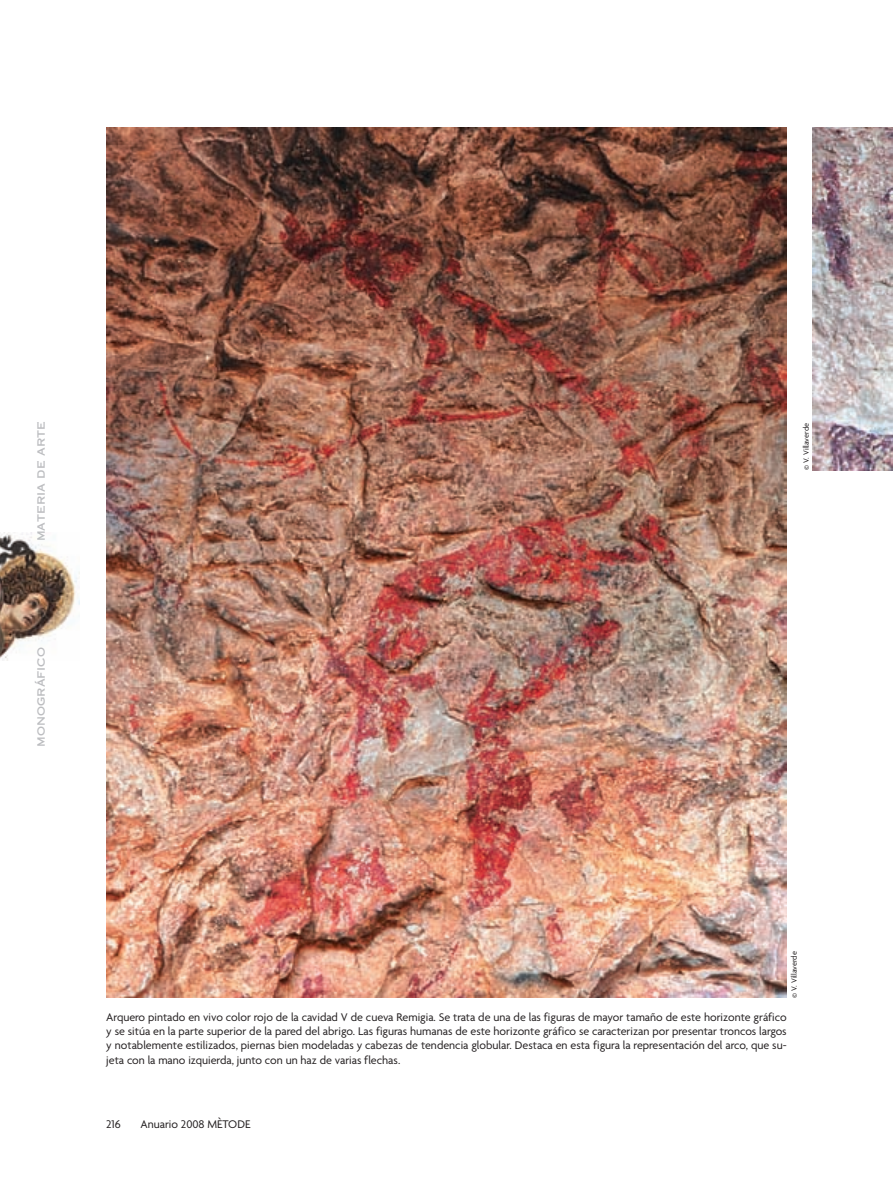
<style>
.page{position:relative;width:893px;height:1191px;background:#fff}
.page>*{position:absolute;margin:0;border:0;box-sizing:border-box;transform-origin:0 0}
.t1{font:12px/14.2px "Agenda";color:#231f20;text-align:justify}
.t2{font:12px "Copperplate Thirty One AB";color:#bcbdc0}
.t3{font:8.25px "Agenda";color:#231f20}
</style>
<div class="page">
<img style="left:0;top:533px;width:80px;height:127px">
<img style="left:106px;top:128px;width:681px;height:869px">
<img style="left:813px;top:128px;width:80px;height:342px">
<p class="t2" style="left:34px;top:541px;width:121px;rotate:-90deg">materia de arte</p>
<p class="t2" style="left:34px;top:747px;width:101px;rotate:-90deg">monográfico</p>
<p class="t3" style="left:803px;top:470px;width:48px;rotate:-90deg">© V. Villaverde</p>
<p class="t3" style="left:791px;top:998px;width:48px;rotate:-90deg">© V. Villaverde</p>
<p class="t1" style="left:106px;top:1011px;width:682px">Arquero pintado en vivo color rojo de la cavidad V de cueva Remigia. Se trata de una de las figuras de mayor tamaño de este horizonte gráfico y se sitúa en la parte superior de la pared del abrigo. Las figuras humanas de este horizonte gráfico se caracterizan por presentar troncos largos y notablemente estilizados, piernas bien modeladas y cabezas de tendencia globular. Destaca en esta figura la representación del arco, que su&shy;jeta con la mano izquierda, junto con un haz de varias flechas.</p>
<p class="t1" style="left:106px;top:1118px;width:16px">216</p>
<p class="t1" style="left:140px;top:1118px;width:111px">Anuario 2008 MÈTODE</p>
</div>
